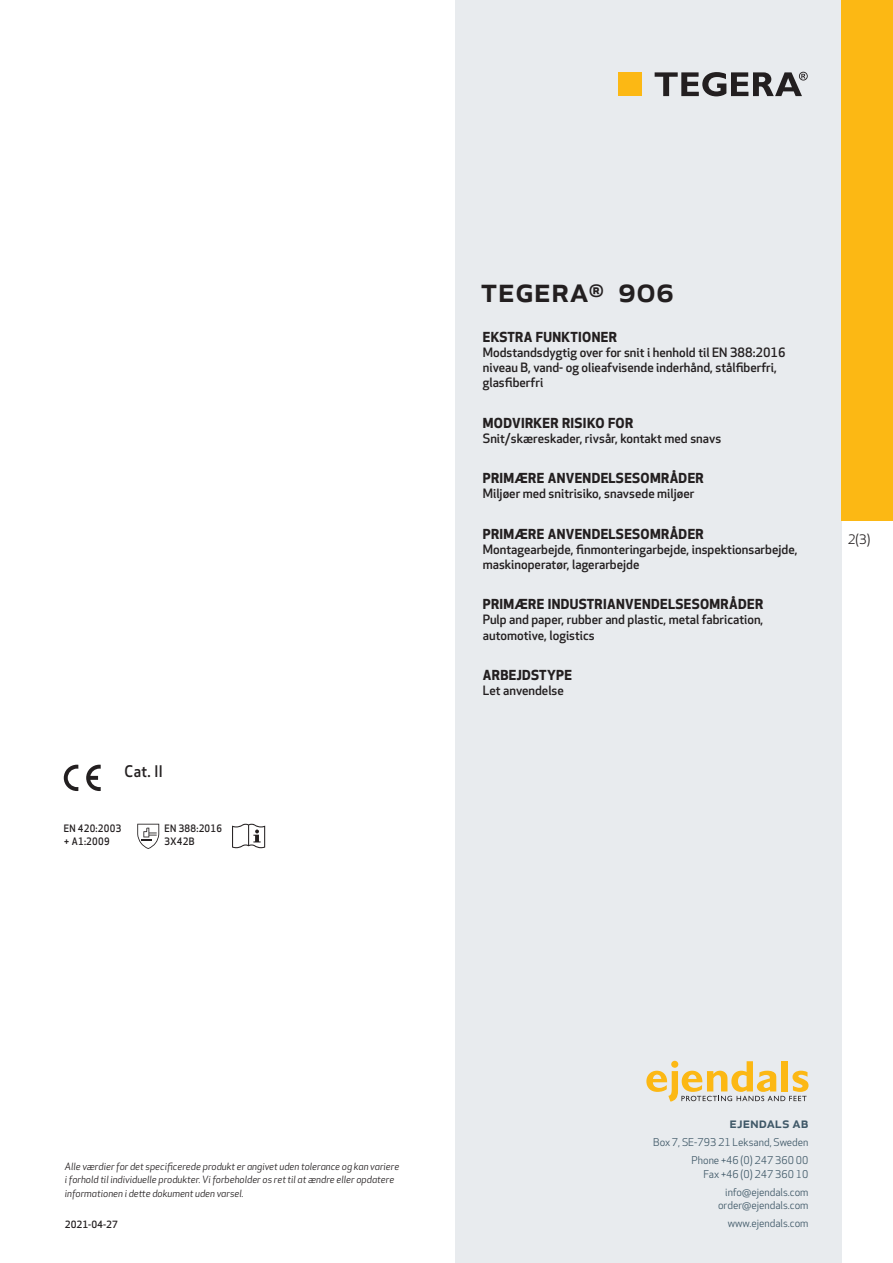
<style>
.page{position:relative;width:893px;height:1263px;background:#fff}
.page>*{position:absolute;margin:0;border:0;box-sizing:border-box;transform-origin:0 0}
.prodname{font:500 34.5px "Apex New";color:#231f20}
.t1{font:500 15.6px "Apex New";color:#231f20;scale:.95 1}
.t2{font:500 15px "Apex New";color:#405968}
.Funktion_body{font:700 13.5px "Apex New";letter-spacing:.025em;color:#231f20}
.t3{font:12.75px "Apex New";color:#231f20}
.Funktion_body-2{font:500 12.6px/15px "Apex New";color:#231f20}
.t4{font:10.5px/18px "Apex New";color:#405968;text-align:right}
.PictogramText{font:500 10.05px/13.5px "Apex New";letter-spacing:.025em;color:#231f20;scale:.95 1}
.t5{font:italic 9.75px/13.5px "Apex New";color:#231f20}
.t6{font:500 9.75px "Apex New";color:#231f20}
</style>
<div class="page">
<div style="left:455px;top:0;width:387px;height:1263px;background:#e8ebee"></div>
<svg style="left:646px;top:1061px;width:162px;height:40px"></svg>
<div style="left:842px;top:0;width:51px;height:520px;background:#fcb814"></div>
<div style="left:618px;top:72px;width:24px;height:24px;background:#fcb814"></div>
<svg style="left:655px;top:72px;width:153px;height:24px"></svg>
<svg style="left:86px;top:765px;width:15px;height:26px"></svg>
<svg style="left:64px;top:765px;width:14px;height:26px"></svg>
<svg style="left:137px;top:824px;width:22px;height:25px"></svg>
<svg style="left:232px;top:824px;width:33px;height:24px"></svg>
<p class="t1" style="left:125px;top:761px;width:42px">Cat. II</p>
<p class="PictogramText" style="left:64px;top:821px;width:62px">EN 420:2003 + A1:2009</p>
<p class="PictogramText" style="left:165px;top:821px;width:62px">EN 388:2016</p>
<p class="PictogramText" style="left:165px;top:834px;width:33px">3X42B</p>
<p class="prodname" style="left:480px;top:266px;width:195px">TEGERA<sup>®</sup> 906</p>
<p class="Funktion_body" style="left:483px;top:327px;width:136px">EKSTRA FUNKTIONER</p>
<p class="Funktion_body-2" style="left:483px;top:345px;width:304px">Modstandsdygtig over for snit i henhold til EN 388:2016 niveau B, vand- og olieafvisende inderhånd, stålfiberfri, glasfiberfri</p>
<p class="Funktion_body" style="left:483px;top:413px;width:152px">MODVIRKER RISIKO FOR</p>
<p class="Funktion_body-2" style="left:483px;top:430px;width:240px">Snit/skæreskader, rivsår, kontakt med snavs</p>
<p class="Funktion_body" style="left:483px;top:468px;width:222px">PRIMÆRE ANVENDELSESOMRÅDER</p>
<p class="Funktion_body-2" style="left:483px;top:486px;width:213px">Miljøer med snitrisiko, snavsede miljøer</p>
<p class="Funktion_body" style="left:483px;top:524px;width:222px">PRIMÆRE ANVENDELSESOMRÅDER</p>
<p class="Funktion_body-2" style="left:483px;top:541px;width:316px">Montagearbejde, finmonteringarbejde, inspektionsarbejde, maskinoperatør, lagerarbejde</p>
<p class="Funktion_body" style="left:483px;top:595px;width:282px">PRIMÆRE INDUSTRIANVENDELSESOMRÅDER</p>
<p class="Funktion_body-2" style="left:483px;top:612px;width:282px">Pulp and paper, rubber and plastic, metal fabrication, automotive, logistics</p>
<p class="Funktion_body" style="left:483px;top:665px;width:91px">ARBEJDSTYPE</p>
<p class="Funktion_body-2" style="left:483px;top:683px;width:83px">Let anvendelse</p>
<p class="t3" style="left:848px;top:531px;width:24px">2(3)</p>
<p class="t5" style="left:65px;top:1159px;width:336px">Alle værdier for det specificerede produkt er angivet uden tolerance og kan variere i forhold til individuelle produkter. Vi forbeholder os ret til at ændre eller opdatere informationen i dette dokument uden varsel.</p>
<p class="t6" style="left:65px;top:1218px;width:54px">2021-04-27</p>
<p class="t2" style="left:729px;top:1113px;width:80px">ejendals ab</p>
<p class="t4" style="left:653px;top:1133px;width:157px">Box 7, SE-793 21 Leksand, Sweden<br>Phone +46 (0) 247 360 00</p>
<p class="t4" style="left:703px;top:1165px;width:107px">Fax +46 (0) 247 360 10 info@ejendals.com</p>
<p class="t4" style="left:718px;top:1196px;width:92px">order@ejendals.com</p>
<p class="t4" style="left:728px;top:1215px;width:82px">www.ejendals.com</p>
</div>
